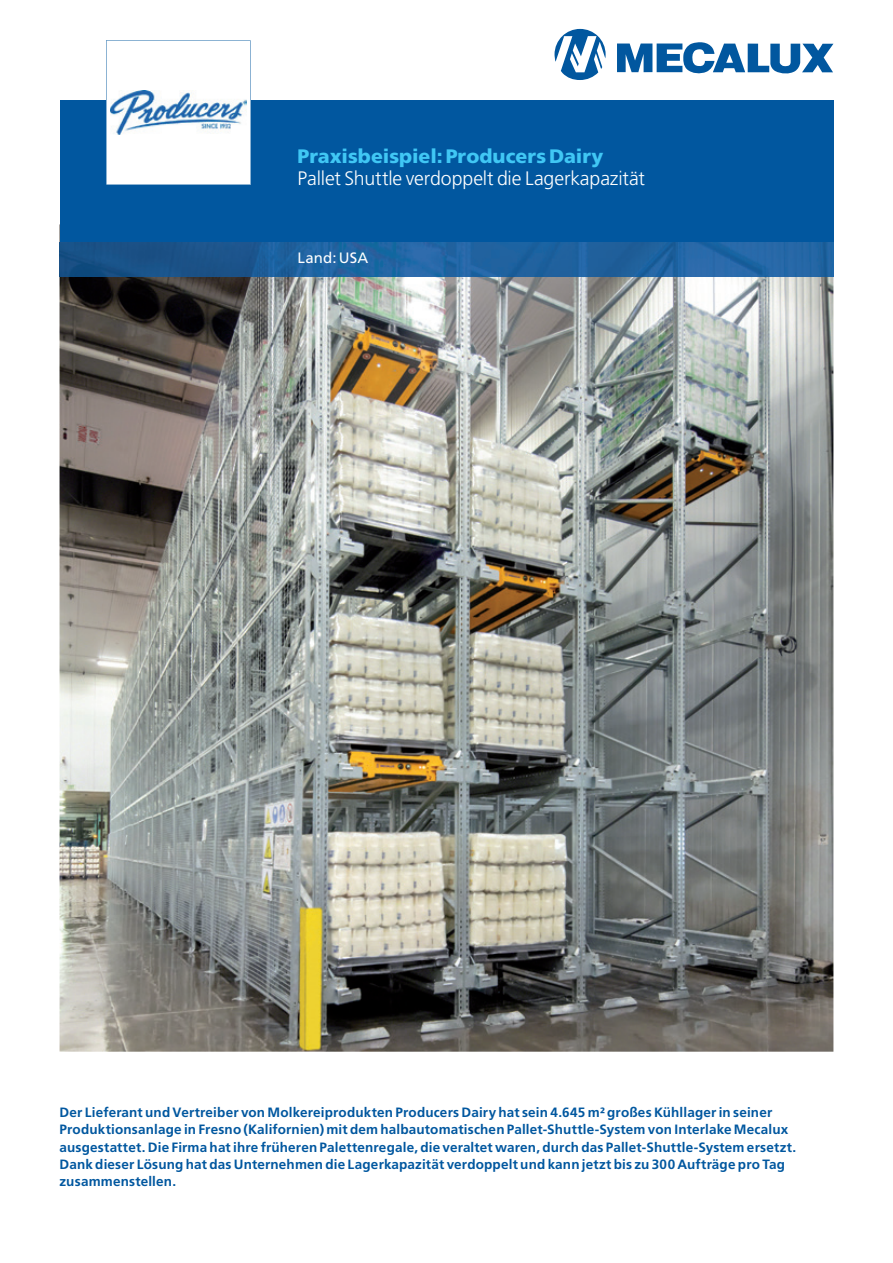
<style>
.page{position:relative;width:893px;height:1263px;background:#fff}
.page>*{position:absolute;margin:0;border:0;box-sizing:border-box;transform-origin:0 0}
.t1{font:300 19.5px "Frutiger LT Std";letter-spacing:-.005em;color:#fff}
.t2{font:900 19.5px "Frutiger LT Std";color:#40c7f4}
.t3{font:15px "Frutiger LT Std";letter-spacing:.01em;color:#fff}
.t4{font:700 13.5px/17.2px "Frutiger LT Std";letter-spacing:.015em;color:#01579f}
</style>
<div class="page">
<svg style="left:554px;top:29px;width:52px;height:51px"></svg>
<svg style="left:617px;top:42px;width:216px;height:32px"></svg>
<img style="left:60px;top:276px;width:773px;height:776px">
<div style="left:60px;top:100px;width:773px;height:142px;background:#01579f"></div>
<svg style="left:106px;top:40px;width:145px;height:145px"></svg>
<img style="left:60px;top:242px;width:773px;height:34px">
<h1 class="t2" style="left:298px;top:144px;width:307px">Praxisbeispiel: Producers Dairy</h1>
<h1 class="t1" style="left:298px;top:168px;width:349px">Pallet Shuttle verdoppelt die Lagerkapazität</h1>
<p class="t3" style="left:298px;top:248px;width:72px">Land: USA</p>
<p class="t4" style="left:60px;top:1104px;width:738px">Der Lieferant und Vertreiber von Molkereiprodukten Producers Dairy hat sein 4.645 m2 großes Kühllager in seiner Produktionsanlage in Fresno (Kalifornien) mit dem halbautomatischen Pallet-Shuttle-System von Interlake Mecalux ausgestattet. Die Firma hat ihre früheren Palettenregale, die veraltet waren, durch das Pallet-Shuttle-System ersetzt.<br>Dank dieser Lösung hat das Unternehmen die Lagerkapazität verdoppelt und kann jetzt bis zu 300 Aufträge pro Tag zusammenstellen.</p>
</div>
